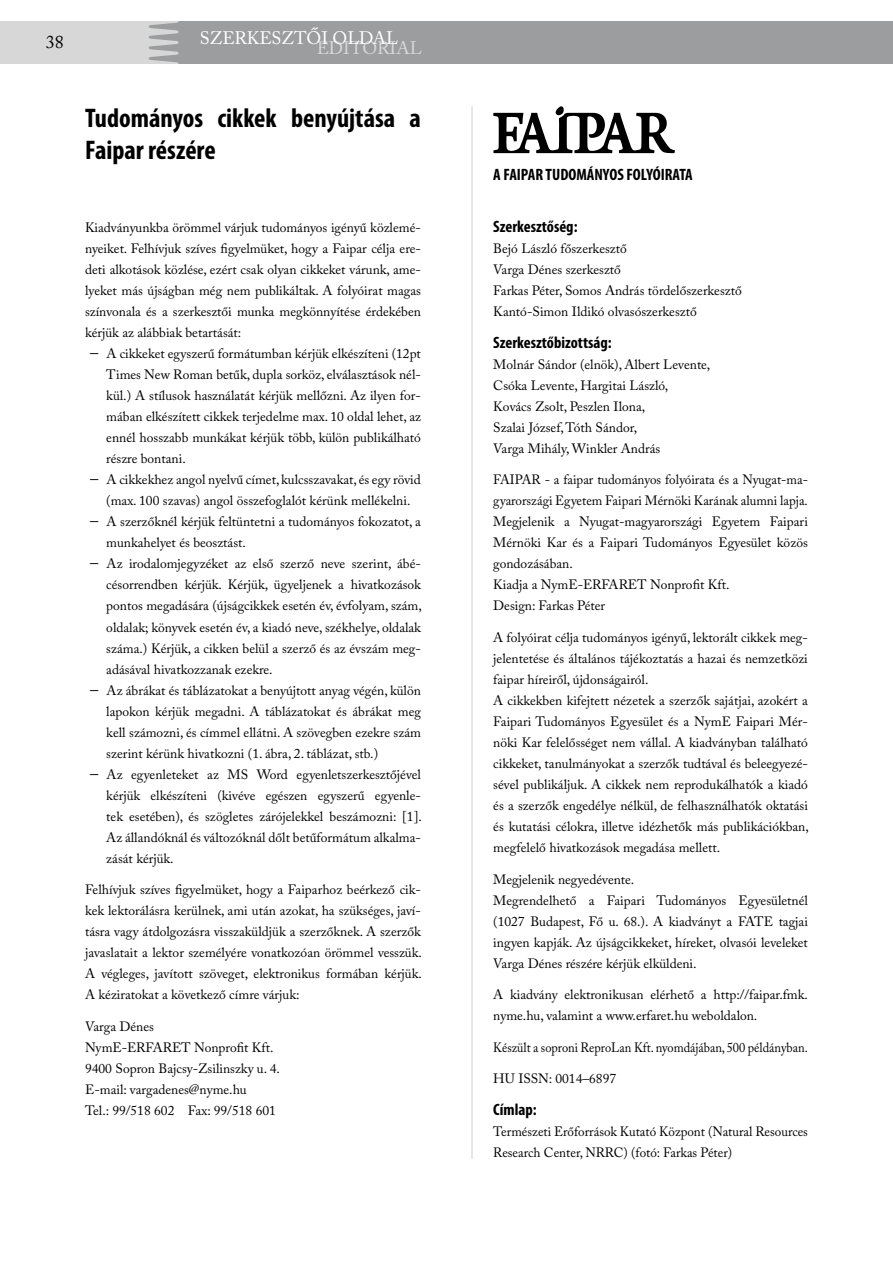
<style>
.page{position:relative;width:893px;height:1263px;background:#fff}
.page>*{position:absolute;margin:0;border:0;box-sizing:border-box;transform-origin:0 0}
.t1{font:700 condensed 27px/31.5px "Myriad Pro";color:#000}
.t2{font:18px "Adobe Caslon Pro";letter-spacing:-.005em;color:#fff}
.t3{font:18px "Adobe Caslon Pro";color:#000}
.t4{font:700 condensed 16.5px "Myriad Pro";color:#000}
.t5{font:13.5px/21px "Adobe Caslon Pro";color:#000}
.t6{font:13.5px "Adobe Caslon Pro";color:#000;scale:.92 1}
.s1{font-size:16.5px}
</style>
<div class="page">
<div style="left:0;top:21px;width:893px;height:43px;background:#9c9d9f"></div>
<svg style="left:0;top:21px;width:179px;height:43px;background:#d1d2d3"></svg>
<svg style="left:493px;top:106px;width:182px;height:47px"></svg>
<hr style="left:472px;top:106px;width:1px;height:1053px;background:#9c9d9f">
<h2 class="t2" style="left:200px;top:28px;width:200px">SZERKESZTŐI OLDAL</h2>
<h2 class="t3" style="left:46px;top:31px;width:19px">38</h2>
<h2 class="t2" style="left:317px;top:37px;width:107px">EDITORIAL</h2>
<h1 class="t1" style="left:85px;top:102px;width:337px">Tudományos cikkek benyújtása a<br>Faipar részére</h1>
<p class="t5" style="left:85px;top:217px;width:337px;text-align:justify">Kiadványunkba örömmel várjuk tudományos igényű közlemé&shy;nyeiket. Felhívjuk szíves figyelmüket, hogy a Faipar célja ere&shy;deti alkotások közlése, ezért csak olyan cikkeket várunk, ame&shy;lyeket más újságban még nem publikáltak. A folyóirat magas színvonala és a szerkesztői munka megkönnyítése érdekében kérjük az alábbiak betartását:</p>
<p class="t5" style="left:106px;top:343px;width:316px;text-align:justify;text-indent:-16px"><span class="s1">–</span> A cikkeket egyszerű formátumban kérjük elkészíteni (12pt Times New Roman betűk, dupla sorköz, elválasztások nél&shy;kül.) A stílusok használatát kérjük mellőzni. Az ilyen for&shy;mában elkészített cikkek terjedelme max. 10 oldal lehet, az ennél hosszabb munkákat kérjük több, külön publikálható részre bontani.</p>
<p class="t5" style="left:90px;top:469px;width:332px;text-align:center"><span class="s1">–</span> A cikkekhez angol nyelvű címet, kulcsszavakat, és egy rövid (max. 100 szavas) angol összefoglalót kérünk mellékelni.</p>
<p class="t5" style="left:106px;top:511px;width:316px;text-indent:-16px"><span class="s1">–</span> A szerzőknél kérjük feltüntetni a tudományos fokozatot, a munkahelyet és beosztást.</p>
<p class="t5" style="left:106px;top:553px;width:317px;text-align:justify;text-indent:-16px"><span class="s1">–</span> Az irodalomjegyzéket az első szerző neve szerint, ábé&shy;césorrendben kérjük. Kérjük, ügyeljenek a hivatkozások pontos megadására (újságcikkek esetén év, évfolyam, szám, oldalak; könyvek esetén év, a kiadó neve, székhelye, oldalak száma.) Kérjük, a cikken belül a szerző és az évszám meg&shy;adásával hivatkozzanak ezekre.</p>
<p class="t5" style="left:106px;top:679px;width:316px;text-align:justify;text-indent:-16px"><span class="s1">–</span> Az ábrákat és táblázatokat a benyújtott anyag végén, külön lapokon kérjük megadni. A táblázatokat és ábrákat meg kell számozni, és címmel ellátni. A szövegben ezekre szám szerint kérünk hivatkozni (1. ábra, 2. táblázat, stb.)</p>
<p class="t5" style="left:106px;top:763px;width:317px;text-align:justify;text-indent:-16px"><span class="s1">–</span> Az egyenleteket az MS Word egyenletszerkesztőjével kérjük elkészíteni (kivéve egészen egyszerű egyenle&shy;tek esetében), és szögletes zárójelekkel beszámozni: [1].<br>Az állandóknál és változóknál dőlt betűformátum alkalma&shy;zását kérjük.</p>
<p class="t5" style="left:85px;top:879px;width:338px;text-align:justify">Felhívjuk szíves figyelmüket, hogy a Faiparhoz beérkező cik&shy;kek lektorálásra kerülnek, ami után azokat, ha szükséges, javí&shy;tásra vagy átdolgozásra visszaküldjük a szerzőknek. A szerzők javaslatait a lektor személyére vonatkozóan örömmel vesszük.<br>A végleges, javított szöveget, elektronikus formában kérjük.<br>A kéziratokat a következő címre várjuk:</p>
<p class="t5" style="left:85px;top:1015px;width:196px">Varga Dénes<br>NymE-ERFARET Nonprofit Kft.<br>9400 Sopron Bajcsy-Zsilinszky u. 4.<br>E-mail: vargadenes@nyme.hu<br>Tel.: 99/518 602 Fax: 99/518 601</p>
<p class="t4" style="left:493px;top:164px;width:201px">A FAIPAR TUDOMÁNYOS FOLYÓIRATA</p>
<p class="t4" style="left:493px;top:217px;width:86px">Szerkesztőség:</p>
<p class="t5" style="left:493px;top:238px;width:250px">Bejó László főszerkesztő<br>Varga Dénes szerkesztő<br>Farkas Péter, Somos András tördelőszerkesztő Kantó-Simon Ildikó olvasószerkesztő</p>
<p class="t4" style="left:493px;top:332px;width:120px">Szerkesztőbizottság:</p>
<p class="t5" style="left:493px;top:354px;width:219px">Molnár Sándor (elnök), Albert Levente,<br>Csóka Levente, Hargitai László,<br>Kovács Zsolt, Peszlen Ilona,<br>Szalai József, Tóth Sándor,<br>Varga Mihály, Winkler András</p>
<p class="t5" style="left:493px;top:469px;width:316px">FAIPAR - a faipar tudományos folyóirata és a Nyugat-ma&shy;gyarországi Egyetem Faipari Mérnöki Karának alumni lapja.<br>Megjelenik a Nyugat-magyarországi Egyetem Faipari Mérnöki Kar és a Faipari Tudományos Egyesület közös gondozásában.<br>Kiadja a NymE-ERFARET Nonprofit Kft.<br>Design: Farkas Péter</p>
<p class="t5" style="left:493px;top:627px;width:317px">A folyóirat célja tudományos igényű, lektorált cikkek meg&shy;jelentetése és általános tájékoztatás a hazai és nemzetközi faipar híreiről, újdonságairól.<br>A cikkekben kifejtett nézetek a szerzők sajátjai, azokért a Faipari Tudományos Egyesület és a NymE Faipari Mér&shy;nöki Kar felelősséget nem vállal. A kiadványban található cikkeket, tanulmányokat a szerzők tudtával és beleegyezé&shy;sével publikáljuk. A cikkek nem reprodukálhatók a kiadó és a szerzők engedélye nélkül, de felhasználhatók oktatási és kutatási célokra, illetve idézhetők más publikációkban, megfelelő hivatkozások megadása mellett.</p>
<p class="t5" style="left:493px;top:868px;width:316px">Megjelenik negyedévente.<br>Megrendelhető a Faipari Tudományos Egyesületnél (1027 Budapest, Fő u. 68.). A kiadványt a FATE tagjai ingyen kapják. Az újságcikkeket, híreket, olvasói leveleket Varga Dénes részére kérjük elküldeni.</p>
<p class="t5" style="left:493px;top:984px;width:316px">A kiadvány elektronikusan elérhető a http://faipar.fmk. nyme.hu, valamint a www.erfaret.hu weboldalon.</p>
<p class="t6" style="left:493px;top:1039px;width:344px">Készült a soproni ReproLan Kft. nyomdájában, 500 példányban.</p>
<p class="t5" style="left:493px;top:1068px;width:124px">HU ISSN: 0014–6897</p>
<p class="t4" style="left:493px;top:1099px;width:45px">Címlap:</p>
<p class="t5" style="left:493px;top:1120px;width:316px">Természeti Erőforrások Kutató Központ (Natural Resources<br>Research Center, NRRC) (fotó: Farkas Péter)</p>
</div>
